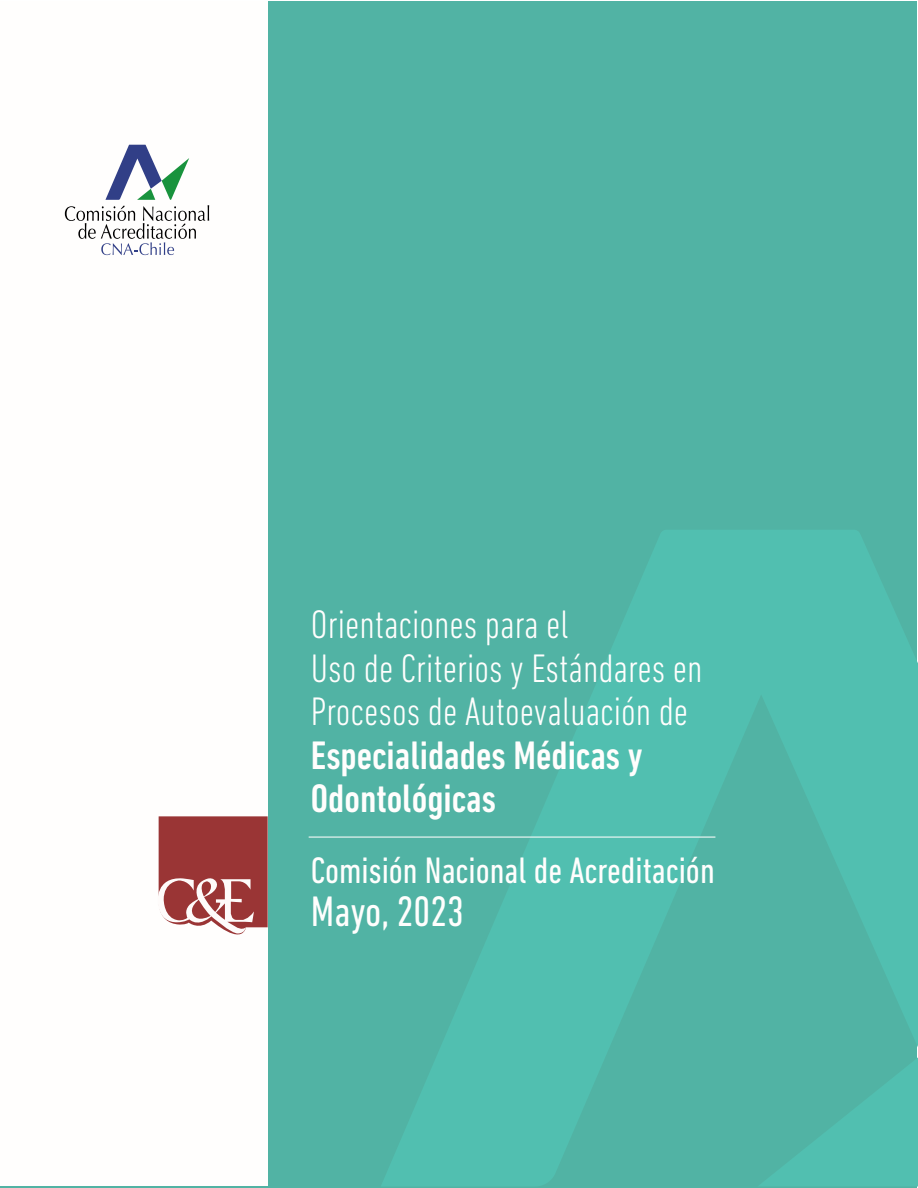
<style>
.page{position:relative;width:918px;height:1188px;background:#fff}
.page>*{position:absolute;margin:0;border:0;box-sizing:border-box;transform-origin:0 0}
.t1{font:condensed 43.5px "DIN Next LT Pro";color:#fffefd}
.t2{font:300 condensed 40.5px/43.5px "DIN Next LT Pro";color:#fffefd}
.t3{font:500 condensed 40.5px/43.5px "DIN Next LT Pro";color:#fffefd}
.t4{font:condensed 37.5px "DIN Next LT Pro";color:#fffefd}
</style>
<div class="page">
<div style="left:1px;top:1px;width:916px;height:1186px;background:#51b3a4"></div>
<div style="left:0;top:2px;width:268px;height:1184px;background:#fffefd"></div>
<svg style="left:158px;top:816px;width:110px;height:119px"></svg>
<svg style="left:382px;top:530px;width:536px;height:656px"></svg>
<svg style="left:65px;top:145px;width:144px;height:110px"></svg>
<hr style="left:309px;top:836px;width:406px;height:2px;background:#fffefd">
<p class="t2" style="left:311px;top:603px;width:393px">Orientaciones para el<br>Uso de Criterios y Estándares en<br>Procesos de Autoevaluación de</p>
<p class="t3" style="left:311px;top:733px;width:334px">Especialidades Médicas y<br>Odontológicas</p>
<p class="t4" style="left:311px;top:849px;width:405px">Comisión Nacional de Acreditación</p>
<p class="t1" style="left:311px;top:887px;width:154px">Mayo, 2023</p>
</div>
